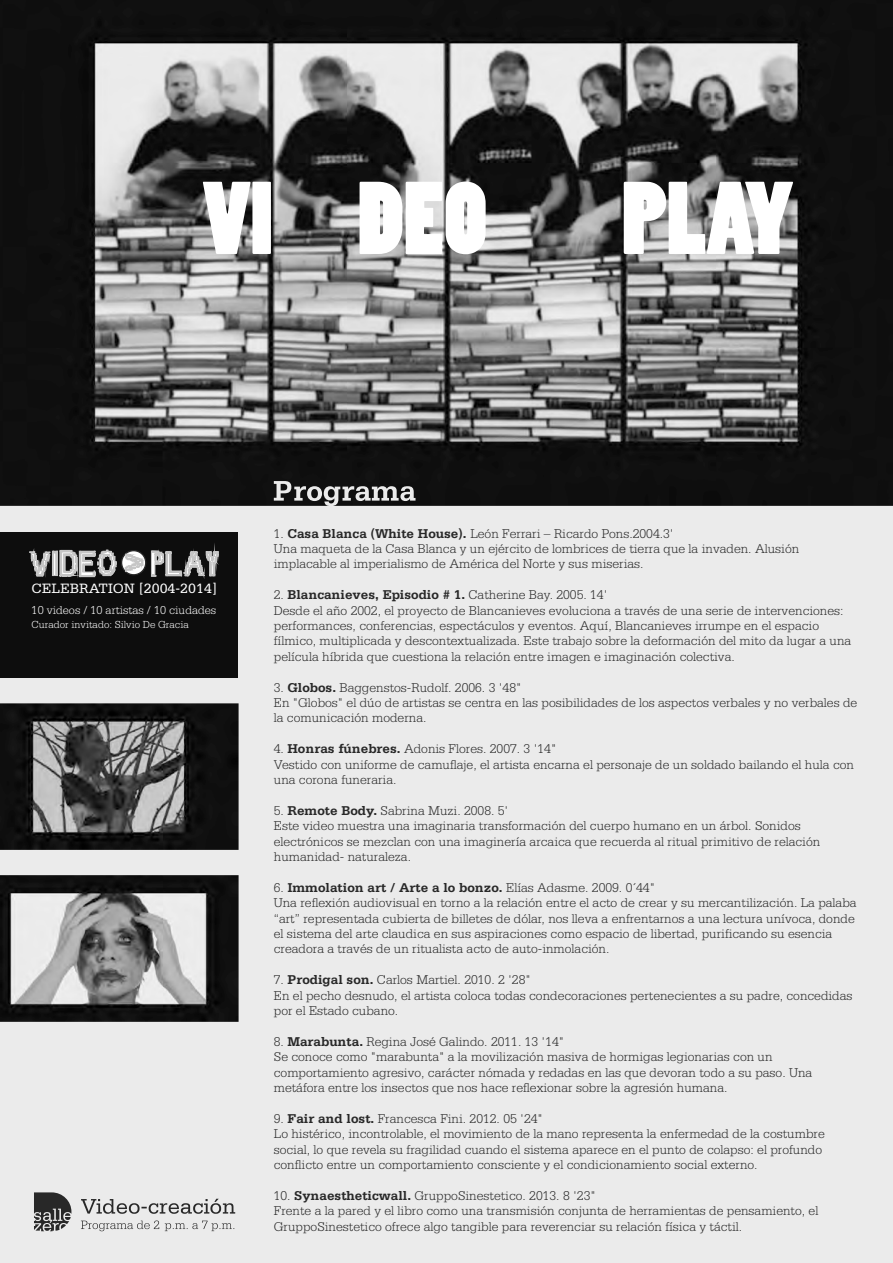
<style>
.page{position:relative;width:893px;height:1263px;background:#fff}
.page>*{position:absolute;margin:0;border:0;box-sizing:border-box;transform-origin:0 0}
.t1{font:96.3px "Poplar";color:#fff}
.t2{font:14.25px "Serifa";color:#fff}
.t3{font:300 13.5px/15.3px "Serifa";color:#282828}
.t4{font:300 12.15px "Serifa";color:#fff}
.t5{font:300 10.8px "Serifa";color:#fff}
.s1{font-weight:700}
</style>
<div class="page">
<div style="left:0;top:505px;width:893px;height:758px;background:#ebebeb"></div>
<svg style="left:34px;top:1192px;width:37px;height:39px"></svg>
<svg style="left:81px;top:1199px;width:154px;height:32px;background:#c8c8c8"></svg>
<img style="left:0;top:0;width:893px;height:505px">
<svg style="left:274px;top:481px;width:141px;height:25px;background:#5a5a5a"></svg>
<img style="left:0;top:875px;width:238px;height:146px">
<img style="left:0;top:703px;width:238px;height:147px">
<div style="left:0;top:532px;width:238px;height:146px;background:#0d0d0d"></div>
<svg style="left:121px;top:550px;width:25px;height:25px"></svg>
<svg style="left:124px;top:550px;width:20px;height:22px"></svg>
<svg style="left:29px;top:548px;width:87px;height:30px"></svg>
<svg style="left:151px;top:494px;width:68px;height:85px"></svg>
<h1 class="t1" style="left:203px;top:177px;width:286px">VI DEO</h1>
<h1 class="t1" style="left:622px;top:177px;width:173px">PLAY</h1>
<p class="t2" style="left:32px;top:582px;width:187px">CELEBRATION [2004-2014]</p>
<p class="t4" style="left:32px;top:604px;width:186px">10 videos / 10 artistas / 10 ciudades</p>
<p class="t5" style="left:32px;top:620px;width:159px">Curador invitado: Silvio De Gracia</p>
<p class="t3" style="left:274px;top:527px;width:527px">1. <span class="s1">Casa Blanca (White House).</span> León Ferrari – Ricardo Pons.2004.3'<br>Una maqueta de la Casa Blanca y un ejército de lombrices de tierra que la invaden. Alusión implacable al imperialismo de América del Norte y sus miserias.</p>
<p class="t3" style="left:274px;top:588px;width:579px">2. <span class="s1">Blancanieves, Episodio # 1.</span> Catherine Bay. 2005. 14'<br>Desde el año 2002, el proyecto de Blancanieves evoluciona a través de una serie de intervenciones: performances, conferencias, espectáculos y eventos. Aquí, Blancanieves irrumpe en el espacio fílmico, multiplicada y descontextualizada. Este trabajo sobre la deformación del mito da lugar a una película híbrida que cuestiona la relación entre imagen e imaginación colectiva.</p>
<p class="t3" style="left:274px;top:681px;width:585px">3. <span class="s1">Globos.</span> Baggenstos-Rudolf. 2006. 3 '48"<br>En "Globos" el dúo de artistas se centra en las posibilidades de los aspectos verbales y no verbales de la comunicación moderna.</p>
<p class="t3" style="left:274px;top:742px;width:582px">4. <span class="s1">Honras fúnebres.</span> Adonis Flores. 2007. 3 '14"<br>Vestido con uniforme de camuflaje, el artista encarna el personaje de un soldado bailando el hula con una corona funeraria.</p>
<p class="t3" style="left:274px;top:804px;width:548px">5. <span class="s1">Remote Body.</span> Sabrina Muzi. 2008. 5'<br>Este video muestra una imaginaria transformación del cuerpo humano en un árbol. Sonidos electrónicos se mezclan con una imaginería arcaica que recuerda al ritual primitivo de relación humanidad- naturaleza.</p>
<p class="t3" style="left:274px;top:881px;width:584px">6. <span class="s1">Immolation art / Arte a lo bonzo.</span> Elías Adasme. 2009. 0´44"<br>Una reflexión audiovisual en torno a la relación entre el acto de crear y su mercantilización. La palaba “art” representada cubierta de billetes de dólar, nos lleva a enfrentarnos a una lectura unívoca, donde el sistema del arte claudica en sus aspiraciones como espacio de libertad, purificando su esencia creadora a través de un ritualista acto de auto-inmolación.</p>
<p class="t3" style="left:274px;top:973px;width:580px">7. <span class="s1">Prodigal son.</span> Carlos Martiel. 2010. 2 '28"<br>En el pecho desnudo, el artista coloca todas condecoraciones pertenecientes a su padre, concedidas por el Estado cubano.</p>
<p class="t3" style="left:274px;top:1035px;width:540px">8. <span class="s1">Marabunta.</span> Regina José Galindo. 2011. 13 '14"<br>Se conoce como "marabunta" a la movilización masiva de hormigas legionarias con un comportamiento agresivo, carácter nómada y redadas en las que devoran todo a su paso. Una metáfora entre los insectos que nos hace reflexionar sobre la agresión humana.</p>
<p class="t3" style="left:274px;top:1112px;width:552px">9. <span class="s1">Fair and lost.</span> Francesca Fini. 2012. 05 '24"<br>Lo histérico, incontrolable, el movimiento de la mano representa la enfermedad de la costumbre social, lo que revela su fragilidad cuando el sistema aparece en el punto de colapso: el profundo conflicto entre un comportamiento consciente y el condicionamiento social externo.</p>
<p class="t3" style="left:274px;top:1189px;width:546px">10. <span class="s1">Synaestheticwall.</span> GruppoSinestetico. 2013. 8 '23"<br>Frente a la pared y el libro como una transmisión conjunta de herramientas de pensamiento, el<br>GruppoSinestetico ofrece algo tangible para reverenciar su relación física y táctil.</p>
</div>
